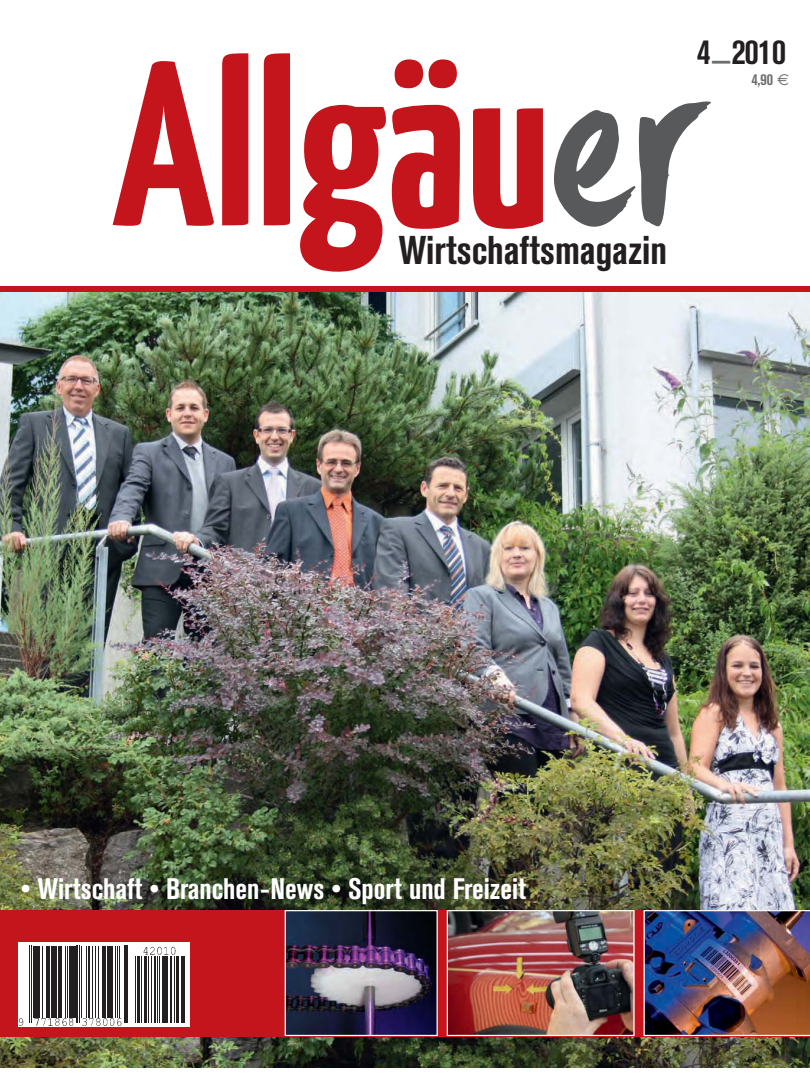
<style>
.page{position:relative;width:810px;height:1080px;background:#fff}
.page>*{position:absolute;margin:0;border:0;box-sizing:border-box;transform-origin:0 0}
.t1{font:700 234px "Yanone Kaffeesatz";color:#c4151c}
.t2{font:700 39.88px "Akzidenz Grot Con BQ";color:#231f20}
.t3{font:700 35.12px "Akzidenz Grot Con BQ";color:#231f20}
.t4{font:700 29.5px "Akzidenz Grot Con BQ";color:#fff}
.t5{font:700 16px "Akzidenz Grot Con BQ";color:#6d6e70}
.s1{font-family:"Allgaeu";font-weight:400;font-size:204.12px;color:#58595b}
</style>
<div class="page">
<img style="left:0;top:291px;width:810px;height:619px">
<div style="left:0;top:286px;width:810px;height:5px;background:#c4151c"></div>
<img style="left:0;top:1036px;width:810px;height:31px">
<div style="left:0;top:910px;width:810px;height:126px;background:#c4151c"></div>
<img style="left:449px;top:912px;width:184px;height:122px">
<div style="left:447px;top:910px;width:188px;height:126px;border:1px solid #fff"></div>
<img style="left:287px;top:912px;width:149px;height:122px">
<div style="left:285px;top:910px;width:153px;height:126px;border:1px solid #fff"></div>
<img style="left:644px;top:910px;width:166px;height:126px">
<svg style="left:18px;top:942px;width:172px;height:85px;background:#ddd"></svg>
<hr style="left:29px;top:946px;width:1px;height:77px;background:#231f20">
<hr style="left:31px;top:946px;width:1px;height:77px;background:#231f20">
<hr style="left:33px;top:946px;width:3px;height:72px;background:#231f20">
<hr style="left:37px;top:946px;width:2px;height:72px;background:#231f20">
<hr style="left:42px;top:946px;width:1px;height:72px;background:#231f20">
<hr style="left:46px;top:946px;width:1px;height:72px;background:#231f20">
<hr style="left:48px;top:946px;width:2px;height:72px;background:#231f20">
<hr style="left:52px;top:946px;width:2px;height:72px;background:#231f20">
<hr style="left:55px;top:946px;width:2px;height:72px;background:#231f20">
<hr style="left:58px;top:946px;width:3px;height:72px;background:#231f20">
<hr style="left:65px;top:946px;width:1px;height:72px;background:#231f20">
<hr style="left:67px;top:946px;width:1px;height:72px;background:#231f20">
<hr style="left:69px;top:946px;width:2px;height:72px;background:#231f20">
<hr style="left:73px;top:946px;width:3px;height:72px;background:#231f20">
<hr style="left:77px;top:946px;width:1px;height:77px;background:#231f20">
<hr style="left:79px;top:946px;width:1px;height:77px;background:#231f20">
<hr style="left:81px;top:946px;width:1px;height:72px;background:#231f20">
<hr style="left:86px;top:946px;width:1px;height:72px;background:#231f20">
<hr style="left:88px;top:946px;width:1px;height:72px;background:#231f20">
<hr style="left:92px;top:946px;width:1px;height:72px;background:#231f20">
<hr style="left:95px;top:946px;width:1px;height:72px;background:#231f20">
<hr style="left:98px;top:946px;width:1px;height:72px;background:#231f20">
<hr style="left:103px;top:946px;width:3px;height:72px;background:#231f20">
<hr style="left:108px;top:946px;width:1px;height:72px;background:#231f20">
<hr style="left:110px;top:946px;width:3px;height:72px;background:#231f20">
<hr style="left:115px;top:946px;width:1px;height:72px;background:#231f20">
<hr style="left:117px;top:946px;width:1px;height:72px;background:#231f20">
<hr style="left:119px;top:946px;width:1px;height:72px;background:#231f20">
<hr style="left:124px;top:946px;width:1px;height:77px;background:#231f20">
<hr style="left:126px;top:946px;width:2px;height:77px;background:#231f20">
<svg style="left:19px;top:1018px;width:4px;height:8px"></svg>
<svg style="left:35px;top:1018px;width:38px;height:8px"></svg>
<svg style="left:82px;top:1018px;width:39px;height:8px"></svg>
<svg style="left:144px;top:947px;width:31px;height:8px"></svg>
<hr style="left:136px;top:957px;width:1px;height:66px;background:#231f20">
<hr style="left:138px;top:957px;width:2px;height:66px;background:#231f20">
<hr style="left:141px;top:957px;width:1px;height:66px;background:#231f20">
<hr style="left:145px;top:957px;width:2px;height:66px;background:#231f20">
<hr style="left:148px;top:957px;width:1px;height:66px;background:#231f20">
<hr style="left:151px;top:957px;width:1px;height:66px;background:#231f20">
<hr style="left:154px;top:957px;width:2px;height:66px;background:#231f20">
<hr style="left:157px;top:957px;width:1px;height:66px;background:#231f20">
<hr style="left:159px;top:957px;width:1px;height:66px;background:#231f20">
<hr style="left:163px;top:957px;width:3px;height:66px;background:#231f20">
<hr style="left:167px;top:957px;width:1px;height:66px;background:#231f20">
<hr style="left:170px;top:957px;width:2px;height:66px;background:#231f20">
<hr style="left:174px;top:957px;width:1px;height:66px;background:#231f20">
<hr style="left:176px;top:957px;width:1px;height:66px;background:#231f20">
<hr style="left:178px;top:957px;width:1px;height:66px;background:#231f20">
<hr style="left:181px;top:957px;width:3px;height:66px;background:#231f20">
<p class="t3" style="left:697px;top:38px;width:91px">4<sup>_</sup>2010</p>
<p class="t5" style="left:751px;top:73px;width:23px">4,90</p>
<h1 class="t1" style="left:112px;top:8px;width:590px">Allgäu<span class="s1">er</span></h1>
<h2 class="t2" style="left:398px;top:235px;width:270px">Wirtschaftsmagazin</h2>
<p class="t4" style="left:21px;top:878px;width:507px">• Wirtschaft • Branchen-News • Sport und Freizeit</p>
</div>
